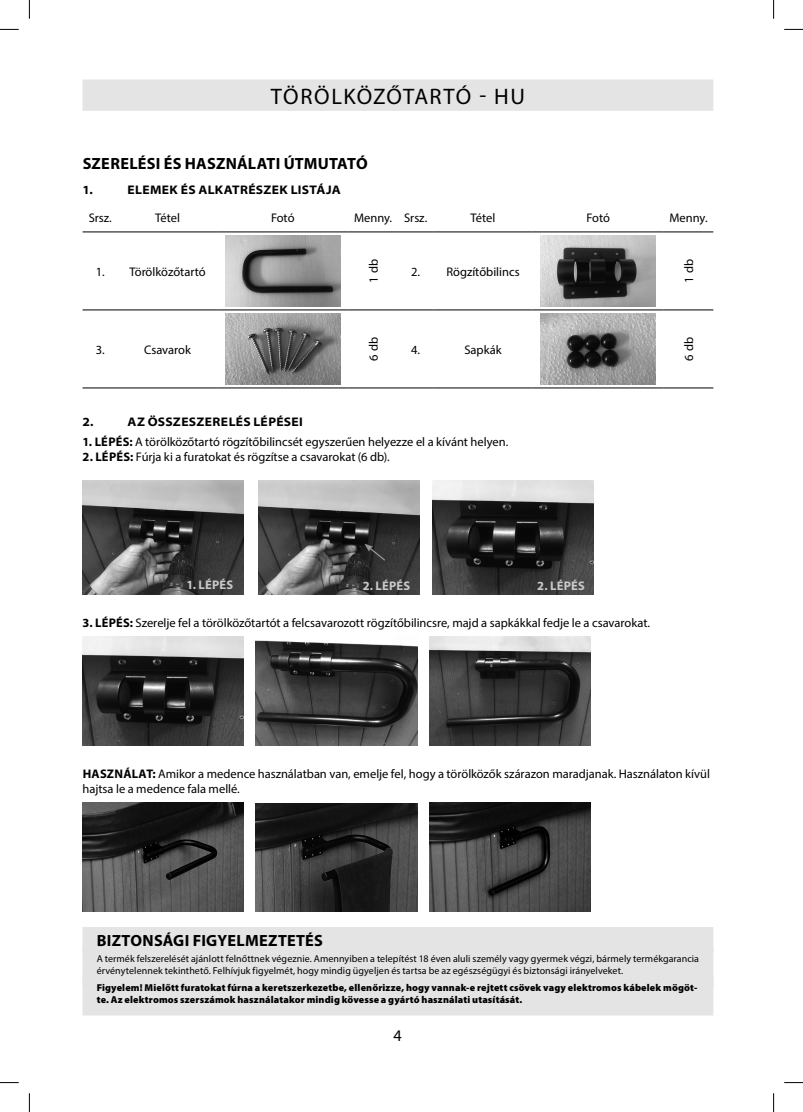
<style>
.page{position:relative;width:803px;height:1112px;background:#fff}
.page>*{position:absolute;margin:0;border:0;box-sizing:border-box;transform-origin:0 0}
.t1{font:22.5px "Myriad Pro";letter-spacing:.06em;color:#000}
.t2{font:700 16.25px "Myriad Pro";letter-spacing:.015em;color:#000}
.t3{font:16.25px "Myriad Pro";color:#000}
.t4{font:12.5px/15px "Myriad Pro";color:#000}
.t5{font:700 semi-expanded 12.5px "Myriad Pro";letter-spacing:.03em;color:#000}
.t6{font:700 12.5px "Myriad Pro";letter-spacing:.02em;color:#cacaca}
.t7{font:10px/12px "Myriad Pro";letter-spacing:.01em;color:#000}
.t8{font:900 10px/12px "Myriad Pro";letter-spacing:.015em;color:#000}
.s1{font-weight:700}
</style>
<div class="page">
<div style="left:83px;top:79px;width:630px;height:32px;background:#e4e4e4"></div>
<div style="left:83px;top:926px;width:630px;height:27px;background:#e4e4e4"></div>
<div style="left:83px;top:946px;width:630px;height:40px;background:#e4e4e4"></div>
<div style="left:83px;top:975px;width:630px;height:40px;background:#e4e4e4"></div>
<hr style="left:83px;top:232px;width:35px;height:1px;background:#000">
<hr style="left:118px;top:232px;width:99px;height:1px;background:#000">
<hr style="left:217px;top:232px;width:131px;height:1px;background:#000">
<hr style="left:348px;top:232px;width:50px;height:1px;background:#000">
<hr style="left:398px;top:232px;width:35px;height:1px;background:#000">
<hr style="left:433px;top:232px;width:100px;height:1px;background:#000">
<hr style="left:533px;top:232px;width:131px;height:1px;background:#000">
<hr style="left:664px;top:232px;width:49px;height:1px;background:#000">
<hr style="left:83px;top:309px;width:35px;height:1px;background:#000">
<hr style="left:118px;top:309px;width:99px;height:1px;background:#000">
<hr style="left:217px;top:309px;width:131px;height:1px;background:#000">
<hr style="left:348px;top:309px;width:50px;height:1px;background:#000">
<hr style="left:398px;top:309px;width:35px;height:1px;background:#000">
<hr style="left:433px;top:309px;width:100px;height:1px;background:#000">
<hr style="left:533px;top:309px;width:131px;height:1px;background:#000">
<hr style="left:664px;top:309px;width:49px;height:1px;background:#000">
<hr style="left:83px;top:387px;width:35px;height:1px;background:#000">
<hr style="left:118px;top:387px;width:99px;height:1px;background:#000">
<hr style="left:217px;top:387px;width:131px;height:1px;background:#000">
<hr style="left:348px;top:387px;width:50px;height:1px;background:#000">
<hr style="left:398px;top:387px;width:35px;height:1px;background:#000">
<hr style="left:433px;top:387px;width:100px;height:1px;background:#000">
<hr style="left:533px;top:387px;width:131px;height:1px;background:#000">
<hr style="left:664px;top:387px;width:49px;height:1px;background:#000">
<img style="left:225px;top:236px;width:115px;height:70px">
<img style="left:540px;top:236px;width:116px;height:70px">
<img style="left:225px;top:314px;width:115px;height:70px">
<img style="left:540px;top:314px;width:116px;height:70px">
<img style="left:83px;top:481px;width:161px;height:113px">
<img style="left:259px;top:481px;width:161px;height:113px">
<img style="left:432px;top:481px;width:161px;height:113px">
<svg style="left:364px;top:543px;width:23px;height:19px"></svg>
<img style="left:83px;top:636px;width:161px;height:109px">
<img style="left:256px;top:640px;width:161px;height:105px">
<img style="left:429px;top:636px;width:161px;height:109px">
<img style="left:83px;top:802px;width:161px;height:109px">
<img style="left:256px;top:803px;width:161px;height:108px">
<img style="left:429px;top:802px;width:161px;height:109px">
<svg style="left:0;top:29px;width:19px;height:1px"></svg>
<svg style="left:784px;top:29px;width:19px;height:1px"></svg>
<svg style="left:0;top:1082px;width:19px;height:1px"></svg>
<svg style="left:784px;top:1082px;width:19px;height:1px"></svg>
<svg style="left:29px;top:0;width:1px;height:19px"></svg>
<svg style="left:29px;top:1093px;width:1px;height:18px"></svg>
<svg style="left:773px;top:0;width:1px;height:19px"></svg>
<svg style="left:773px;top:1093px;width:1px;height:18px"></svg>
<h1 class="t1" style="left:271px;top:83px;width:256px">TÖRÖLKÖZŐTARTÓ - HU</h1>
<h2 class="t2" style="left:83px;top:152px;width:287px">SZERELÉSI ÉS HASZNÁLATI ÚTMUTATÓ</h2>
<p class="t5" style="left:83px;top:182px;width:12px">1.</p>
<p class="t5" style="left:128px;top:182px;width:215px">ELEMEK ÉS ALKATRÉSZEK LISTÁJA</p>
<p class="t4" style="left:89px;top:210px;width:25px">Srsz.</p>
<p class="t4" style="left:155px;top:210px;width:26px">Tétel</p>
<p class="t4" style="left:271px;top:210px;width:25px">Fotó</p>
<p class="t4" style="left:354px;top:210px;width:75px">Menny. Srsz.</p>
<p class="t4" style="left:471px;top:210px;width:26px">Tétel</p>
<p class="t4" style="left:586px;top:210px;width:25px">Fotó</p>
<p class="t4" style="left:669px;top:210px;width:40px">Menny.</p>
<p class="t4" style="left:96px;top:264px;width:111px">1. Törölközőtartó</p>
<p class="t4" style="left:366px;top:282px;width:25px;rotate:-90deg">1 db</p>
<p class="t4" style="left:411px;top:264px;width:110px">2. Rögzítőbilincs</p>
<p class="t4" style="left:681px;top:282px;width:25px;rotate:-90deg">1 db</p>
<p class="t4" style="left:96px;top:341px;width:10px">3.</p>
<p class="t4" style="left:144px;top:341px;width:48px">Csavarok</p>
<p class="t4" style="left:366px;top:360px;width:25px;rotate:-90deg">6 db</p>
<p class="t4" style="left:411px;top:341px;width:11px">4.</p>
<p class="t4" style="left:464px;top:341px;width:39px">Sapkák</p>
<p class="t4" style="left:681px;top:360px;width:25px;rotate:-90deg">6 db</p>
<p class="t5" style="left:83px;top:414px;width:13px">2.</p>
<p class="t5" style="left:128px;top:414px;width:177px">AZ ÖSSZESZERELÉS LÉPÉSEI</p>
<p class="t4" style="left:83px;top:434px;width:427px"><span class="s1">1. LÉPÉS:</span> A törölközőtartó rögzítőbilincsét egyszerűen helyezze el a kívánt helyen.</p>
<p class="t4" style="left:83px;top:449px;width:309px"><span class="s1">2. LÉPÉS:</span> Fúrja ki a furatokat és rögzítse a csavarokat (6 db).</p>
<p class="t6" style="left:186px;top:576px;width:48px">1. LÉPÉS</p>
<p class="t6" style="left:363px;top:577px;width:49px">2. LÉPÉS</p>
<p class="t6" style="left:537px;top:577px;width:49px">2. LÉPÉS</p>
<p class="t4" style="left:83px;top:615px;width:569px"><span class="s1">3. LÉPÉS:</span> Szerelje fel a törölközőtartót a felcsavarozott rögzítőbilincsre, majd a sapkákkal fedje le a csavarokat.</p>
<p class="t4" style="left:83px;top:766px;width:629px"><span class="s1">HASZNÁLAT:</span> Amikor a medence használatban van, emelje fel, hogy a törölközők szárazon maradjanak. Használaton kívül hajtsa le a medence fala mellé.</p>
<h2 class="t2" style="left:97px;top:929px;width:227px">BIZTONSÁGI FIGYELMEZTETÉS</h2>
<p class="t7" style="left:97px;top:952px;width:604px">A termék felszerelését ajánlott felnőttnek végeznie. Amennyiben a telepítést 18 éven aluli személy vagy gyermek végzi, bármely termékgarancia érvénytelennek tekinthető. Felhívjuk figyelmét, hogy mindig ügyeljen és tartsa be az egészségügyi és biztonsági irányelveket.</p>
<p class="t8" style="left:97px;top:981px;width:602px">Figyelem! Mielőtt furatokat fúrna a keretszerkezetbe, ellenőrizze, hogy vannak-e rejtett csövek vagy elektromos kábelek mögöt&shy;te. Az elektromos szerszámok használatakor mindig kövesse a gyártó használati utasítását.</p>
<h2 class="t3" style="left:393px;top:1025px;width:10px">4</h2>
</div>
